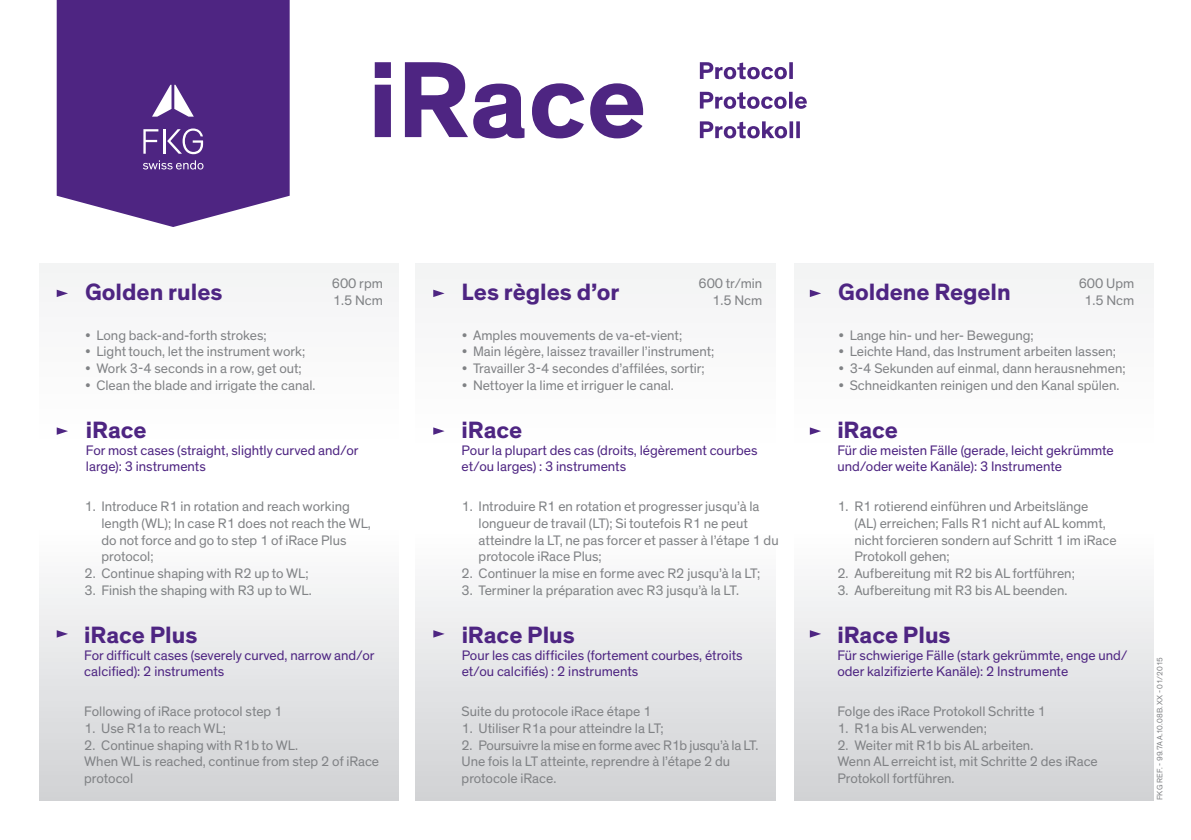
<style>
.page{position:relative;width:1191px;height:840px;background:#fff}
.page>*{position:absolute;margin:0;border:0;box-sizing:border-box;transform-origin:0 0}
.t1{font:700 24px "Theinhardt";color:#4e2582}
.t2{font:14px/16.8px "Theinhardt";color:#808285}
.t3{font:14px/16.8px "Theinhardt";color:#4e2582}
.t4{font:8px "Theinhardt";letter-spacing:.015em;color:#808285}
</style>
<div class="page">
<div style="left:39px;top:263px;width:359px;height:536px;background:linear-gradient(to bottom,#fff,#dedfe1)"></div>
<div style="left:416px;top:263px;width:359px;height:536px;background:linear-gradient(to bottom,#fff,#dedfe1)"></div>
<div style="left:794px;top:263px;width:359px;height:536px;background:linear-gradient(to bottom,#fff,#dedfe1)"></div>
<svg style="left:57px;top:0;width:233px;height:227px;background:#5b358b"></svg>
<svg style="left:143px;top:160px;width:60px;height:9px"></svg>
<svg style="left:143px;top:129px;width:15px;height:25px"></svg>
<hr style="left:163px;top:129px;width:2px;height:25px;background:#fff">
<svg style="left:167px;top:128px;width:36px;height:26px"></svg>
<svg style="left:152px;top:85px;width:42px;height:32px"></svg>
<svg style="left:700px;top:121px;width:100px;height:17px"></svg>
<svg style="left:700px;top:92px;width:107px;height:17px"></svg>
<svg style="left:700px;top:62px;width:93px;height:17px"></svg>
<svg style="left:375px;top:62px;width:268px;height:76px"></svg>
<svg style="left:433px;top:289px;width:11px;height:8px"></svg>
<svg style="left:433px;top:629px;width:12px;height:8px"></svg>
<svg style="left:433px;top:427px;width:11px;height:7px"></svg>
<svg style="left:57px;top:289px;width:11px;height:8px"></svg>
<svg style="left:57px;top:629px;width:11px;height:8px"></svg>
<svg style="left:57px;top:427px;width:11px;height:7px"></svg>
<svg style="left:810px;top:289px;width:11px;height:8px"></svg>
<svg style="left:810px;top:629px;width:11px;height:8px"></svg>
<svg style="left:810px;top:427px;width:11px;height:7px"></svg>
<p class="t2" style="left:332px;top:275px;width:53px">600 rpm<br>1.5 Ncm</p>
<p class="t2" style="left:698px;top:275px;width:65px">600 tr/min</p>
<h1 class="t1" style="left:85px;top:277px;width:139px">Golden rules</h1>
<p class="t2" style="left:712px;top:292px;width:52px">1.5 Ncm</p>
<p class="t2" style="left:85px;top:326px;width:183px">• Long back-and-forth strokes;</p>
<p class="t2" style="left:85px;top:343px;width:222px">• Light touch, let the instrument work;</p>
<p class="t2" style="left:85px;top:360px;width:218px">• Work 3-4 seconds in a row, get out;</p>
<p class="t2" style="left:85px;top:377px;width:232px">• Clean the blade and irrigate the canal.</p>
<h1 class="t1" style="left:461px;top:277px;width:160px">Les règles d’or</h1>
<p class="t2" style="left:462px;top:326px;width:222px">• Amples mouvements de va-et-vient;</p>
<p class="t2" style="left:462px;top:343px;width:254px">• Main légère, laissez travailler l’instrument;</p>
<p class="t2" style="left:462px;top:360px;width:245px">• Travailler 3-4 secondes d’affilées, sortir;</p>
<p class="t2" style="left:462px;top:377px;width:214px">• Nettoyer la lime et irriguer le canal.</p>
<h1 class="t1" style="left:86px;top:414px;width:62px">iRace</h1>
<p class="t3" style="left:86px;top:441px;width:274px">For most cases (straight, slightly curved and/or large): 3 instruments</p>
<p class="t2" style="left:101px;top:498px;width:271px;text-indent:-17px">1. Introduce R1 in rotation and reach working length (WL); In case R1 does not reach the WL, do not force and go to step 1 of iRace Plus protocol;</p>
<p class="t2" style="left:84px;top:565px;width:226px">2. Continue shaping with R2 up to WL;</p>
<p class="t2" style="left:84px;top:582px;width:229px">3. Finish the shaping with R3 up to WL.</p>
<h1 class="t1" style="left:84px;top:619px;width:115px">iRace Plus</h1>
<p class="t3" style="left:84px;top:646px;width:292px">For difficult cases (severely curved, narrow and/or calcified): 2 instruments</p>
<p class="t2" style="left:84px;top:702px;width:200px">Following of iRace protocol step 1</p>
<p class="t2" style="left:84px;top:719px;width:143px">1. Use R1a to reach WL;</p>
<p class="t2" style="left:84px;top:736px;width:296px">2. Continue shaping with R1b to WL.<br>When WL is reached, continue from step 2 of iRace protocol</p>
<h1 class="t1" style="left:461px;top:414px;width:62px">iRace</h1>
<p class="t3" style="left:461px;top:441px;width:297px">Pour la plupart des cas (droits, légèrement courbes et/ou larges) : 3 instruments</p>
<p class="t2" style="left:478px;top:498px;width:301px;text-indent:-17px">1. Introduire R1 en rotation et progresser jusqu’à la longueur de travail (LT); Si toutefois R1 ne peut atteindre la LT, ne pas forcer et passer à l’étape 1 du protocole iRace Plus;</p>
<p class="t2" style="left:461px;top:565px;width:300px">2. Continuer la mise en forme avec R2 jusqu’à la LT;</p>
<p class="t2" style="left:461px;top:582px;width:279px">3. Terminer la préparation avec R3 jusqu’à la LT.</p>
<h1 class="t1" style="left:462px;top:619px;width:115px">iRace Plus</h1>
<p class="t3" style="left:462px;top:646px;width:282px">Pour les cas difficiles (fortement courbes, étroits et/ou calcifiés) : 2 instruments</p>
<p class="t2" style="left:461px;top:702px;width:191px">Suite du protocole iRace étape 1</p>
<p class="t2" style="left:461px;top:719px;width:203px">1. Utiliser R1a pour atteindre la LT;</p>
<p class="t2" style="left:461px;top:736px;width:298px">2. Poursuivre la mise en forme avec R1b jusqu’à la LT.<br>Une fois la LT atteinte, reprendre à l’étape 2 du protocole iRace.</p>
<p class="t2" style="left:1078px;top:275px;width:57px;text-align:center">600 Upm<br>1.5 Ncm</p>
<h1 class="t1" style="left:838px;top:277px;width:174px">Goldene Regeln</h1>
<p class="t2" style="left:838px;top:326px;width:197px">• Lange hin- und her- Bewegung;</p>
<p class="t2" style="left:838px;top:343px;width:279px">• Leichte Hand, das Instrument arbeiten lassen;</p>
<p class="t2" style="left:838px;top:360px;width:289px">• 3-4 Sekunden auf einmal, dann herausnehmen;</p>
<p class="t2" style="left:838px;top:377px;width:283px">• Schneidkanten reinigen und den Kanal spülen.</p>
<h1 class="t1" style="left:837px;top:414px;width:62px">iRace</h1>
<p class="t3" style="left:837px;top:441px;width:278px">Für die meisten Fälle (gerade, leicht gekrümmte und/oder weite Kanäle): 3 Instrumente</p>
<p class="t2" style="left:854px;top:498px;width:264px;text-indent:-17px">1. R1 rotierend einführen und Arbeitslänge<br>(AL) erreichen; Falls R1 nicht auf AL kommt, nicht forcieren sondern auf Schritt 1 im iRace Protokoll gehen;</p>
<p class="t2" style="left:837px;top:565px;width:239px">2. Aufbereitung mit R2 bis AL fortführen;</p>
<p class="t2" style="left:837px;top:582px;width:232px">3. Aufbereitung mit R3 bis AL beenden.</p>
<h1 class="t1" style="left:837px;top:619px;width:115px">iRace Plus</h1>
<p class="t3" style="left:837px;top:646px;width:292px">Für schwierige Fälle (stark gekrümmte, enge und/ oder kalzifizierte Kanäle): 2 Instrumente</p>
<p class="t2" style="left:837px;top:702px;width:210px">Folge des iRace Protokoll Schritte 1</p>
<p class="t2" style="left:837px;top:719px;width:151px">1. R1a bis AL verwenden;</p>
<p class="t2" style="left:837px;top:736px;width:262px">2. Weiter mit R1b bis AL arbeiten.<br>Wenn AL erreicht ist, mit Schritte 2 des iRace<br>Protokoll fortführen.</p>
<p class="t4" style="left:1155px;top:799px;width:144px;rotate:-90deg">FKG REF. - 99.7AA.10.08B.XX - 01/2015</p>
</div>
